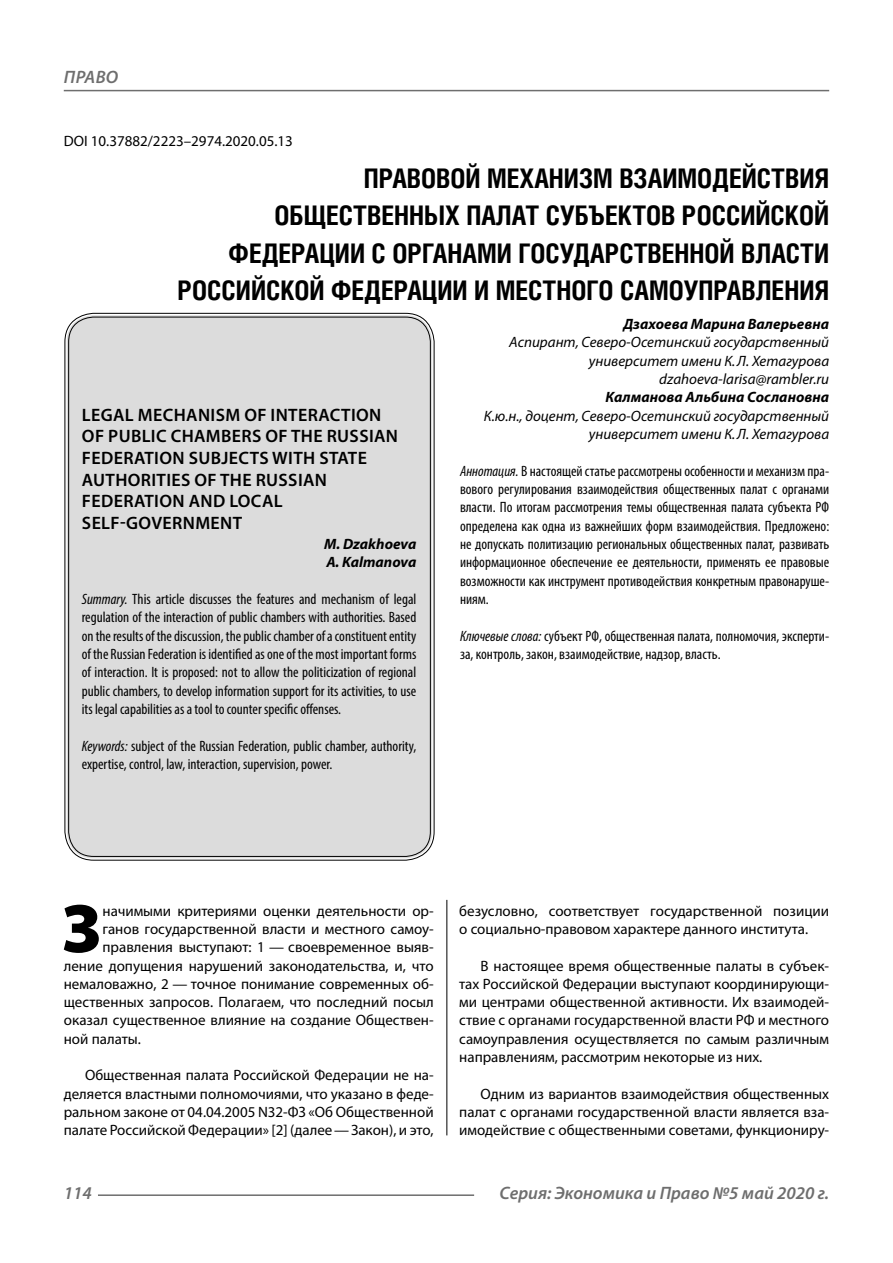
<style>
.page{position:relative;width:893px;height:1263px;background:#fff}
.page>*{position:absolute;margin:0;border:0;box-sizing:border-box;transform-origin:0 0}
.Bukvica{font:900 69.3px "Myriad Pro";color:#000}
.Header{font:700 27px/37.5px "Helios Cond C";color:#000;text-align:right}
.Header-eng{font:600 18px/21.6px "Myriad Pro";letter-spacing:.02em;color:#000}
.t1{font:italic 600 18px "Myriad Pro";color:#6e6e6e}
.Normal{font:15px/18.3px "Myriad Pro";color:#000;text-align:justify}
.Annotation-eng{font:condensed 15px/18.3px "Myriad Pro";color:#000;text-align:justify}
.Annotation-rus{font:condensed 15px/18.3px "Myriad Pro";color:#000;text-align:justify}
.Bukvica-2{font:15px "Myriad Pro";color:#000}
.Author-doc{font:italic 15px/18.3px "Myriad Pro";color:#000;text-align:right}
.Author{font:italic 700 15px "Myriad Pro";color:#000}
.DOI{font:15px "Myriad Pro";color:#000}
.Author-email{font:italic 15px "Myriad Pro";color:#000}
.Author-eng{font:italic 700 15px "Myriad Pro";color:#000}
.s1{font-style:italic}
</style>
<div class="page">
<hr style="left:446px;top:897px;width:1px;height:238px;background:#000">
<div style="left:67px;top:315px;width:365px;height:543px;background:#dcdcdc;border-radius:27px"></div>
<hr style="left:98px;top:1194px;width:376px;height:2px;background:#6e6e6e">
<hr style="left:64px;top:90px;width:765px;height:1px;background:#6e6e6e">
<p class="t1" style="left:64px;top:66px;width:24px">Право</p>
<p class="DOI" style="left:64px;top:132px;width:231px">DOI 10.37882/2223–2974.2020.05.13</p>
<p class="Header" style="left:177px;top:159px;width:653px">ПРАВОВОЙ МЕХАНИЗМ ВЗАИМОДЕЙСТВИЯ ОБЩЕСТВЕННЫХ ПАЛАТ СУБЪЕКТОВ РОССИЙСКОЙ ФЕДЕРАЦИИ С ОРГАНАМИ ГОСУДАРСТВЕННОЙ ВЛАСТИ РОССИЙСКОЙ ФЕДЕРАЦИИ И МЕСТНОГО САМОУПРАВЛЕНИЯ</p>
<p class="Author" style="left:623px;top:314px;width:207px">Дзахоева Марина Валерьевна</p>
<p class="Author-doc" style="left:509px;top:333px;width:321px">Аспирант, Северо-Осетинский государственный университет имени К.Л. Хетагурова</p>
<p class="Author-email" style="left:659px;top:370px;width:171px">dzahoeva-larisa@rambler.ru</p>
<p class="Author" style="left:605px;top:388px;width:225px">Калманова Альбина Сослановна</p>
<p class="Author-doc" style="left:484px;top:406px;width:347px">К.ю.н., доцент, Северо-Осетинский государственный университет имени К.Л. Хетагурова</p>
<p class="Annotation-rus" style="left:460px;top:461px;width:371px"><span class="s1">Аннотация.</span> В настоящей статье рассмотрены особенности и механизм пра&shy;вового регулирования взаимодействия общественных палат с органами власти. По итогам рассмотрения темы общественная палата субъекта РФ определена как одна из важнейших форм взаимодействия. Предложено: не допускать политизацию региональных общественных палат, развивать информационное обеспечение ее деятельности, применять ее правовые возможности как инструмент противодействия конкретным правонаруше&shy;ниям.</p>
<p class="Annotation-rus" style="left:460px;top:626px;width:371px"><span class="s1">Ключевые слова:</span> субъект РФ, общественная палата, полномочия, эксперти&shy;за, контроль, закон, взаимодействие, надзор, власть.</p>
<p class="Header-eng" style="left:82px;top:403px;width:318px">LEGAL MECHANISM OF INTERACTION<br>OF PUBLIC CHAMBERS OF THE RUSSIAN<br>FEDERATION SUBJECTS WITH STATE<br>AUTHORITIES OF THE RUSSIAN<br>FEDERATION AND LOCAL<br>SELF-GOVERNMENT</p>
<p class="Author-eng" style="left:324px;top:534px;width:94px">M. Dzakhoeva</p>
<p class="Author-eng" style="left:326px;top:552px;width:91px">A. Kalmanova</p>
<p class="Annotation-eng" style="left:82px;top:590px;width:336px"><span class="s1">Summary.</span> This article discusses the features and mechanism of legal regulation of the interaction of public chambers with authorities. Based on the results of the discussion, the public chamber of a constituent entity of the Russian Federation is identified as one of the most important forms of interaction. It is proposed: not to allow the politicization of regional public chambers, to develop information support for its activities, to use its legal capabilities as a tool to counter specific offenses.</p>
<p class="Annotation-eng" style="left:82px;top:736px;width:336px"><span class="s1">Keywords:</span> subject of the Russian Federation, public chamber, authority, expertise, control, law, interaction, supervision, power.</p>
<p class="Bukvica" style="left:62px;top:882px;width:41px">З</p>
<p class="Bukvica-2" style="left:102px;top:901px;width:333px">начимыми критериями оценки деятельности ор-</p>
<p class="Bukvica-2" style="left:102px;top:919px;width:333px">ганов государственной власти и местного самоу-</p>
<p class="Bukvica-2" style="left:102px;top:938px;width:333px">правления выступают: 1 — своевременное выяв-</p>
<p class="Bukvica-2" style="left:64px;top:956px;width:371px">ление допущения нарушений законодательства, и, что</p>
<p class="Bukvica-2" style="left:64px;top:974px;width:371px">немаловажно, 2 — точное понимание современных об-</p>
<p class="Bukvica-2" style="left:64px;top:993px;width:371px">щественных запросов. Полагаем, что последний посыл</p>
<p class="Bukvica-2" style="left:64px;top:1011px;width:371px">оказал существенное влияние на создание Обществен-</p>
<p class="Bukvica-2" style="left:64px;top:1029px;width:79px">ной палаты.</p>
<p class="Normal" style="left:64px;top:1066px;width:371px;text-indent:21px">Общественная палата Российской Федерации не на&shy;деляется властными полномочиями, что указано в феде&shy;ральном законе от 04.04.2005 N32-ФЗ «Об Общественной палате Российской Федерации» [2] (далее—Закон), и это,</p>
<p class="Normal" style="left:459px;top:901px;width:371px">безусловно, соответствует государственной позиции о социально-правовом характере данного института.</p>
<p class="Normal" style="left:459px;top:956px;width:371px;text-indent:21px">В настоящее время общественные палаты в субъек&shy;тах Российской Федерации выступают координирующи&shy;ми центрами общественной активности. Их взаимодей&shy;ствие с органами государственной власти РФ и местного самоуправления осуществляется по самым различным направлениям, рассмотрим некоторые из них.</p>
<p class="Normal" style="left:459px;top:1084px;width:371px;text-indent:21px">Одним из вариантов взаимодействия общественных палат с органами государственной власти является вза&shy;имодействие с общественными советами, функциониру-</p>
<p class="t1" style="left:64px;top:1182px;width:30px">114</p>
<p class="t1" style="left:500px;top:1182px;width:331px">Серия: Экономика и Право №5 май 2020 г.</p>
</div>
